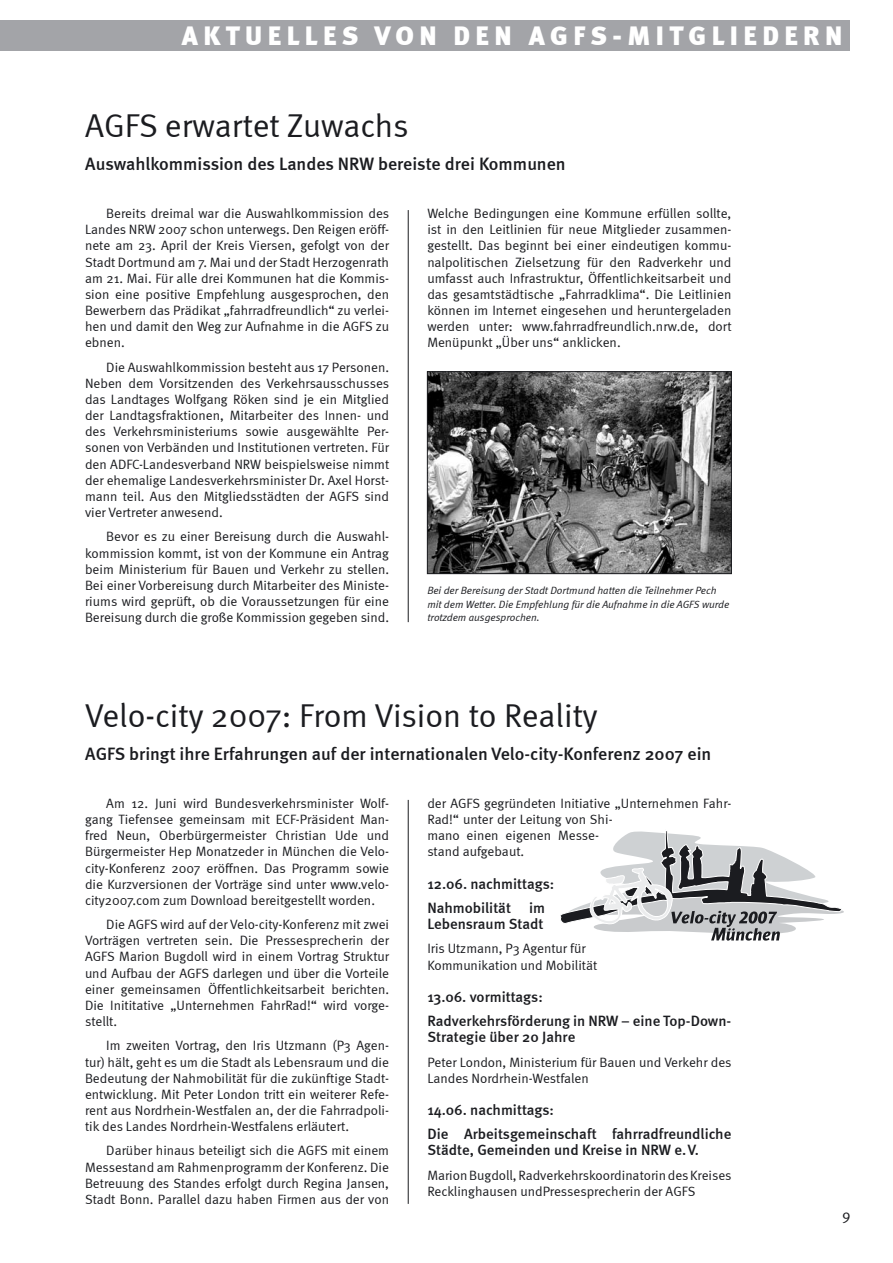
<style>
.page{position:relative;width:893px;height:1263px;background:#fff}
.page>*{position:absolute;margin:0;border:0;box-sizing:border-box;transform-origin:0 0}
.t1{font:33px "Meta Normal";color:#1b1c20}
.t2{font:900 27px "Meta";letter-spacing:.2em;color:#fff}
.t3{font:500 18px "Meta";color:#1b1c20}
.t4{font:500 15px/24.3px "Meta";color:#1b1c20}
.t5{font:13.5px/16.2px "Meta Normal";color:#1b1c20;text-align:justify}
.t6{font:italic 10.5px/13.5px "Meta Normal";color:#1b1c20}
</style>
<div class="page">
<div style="left:0;top:20px;width:850px;height:30px;background:#a3a4a8"></div>
<hr style="left:408px;top:210px;width:1px;height:412px;background:#1b1c20">
<hr style="left:408px;top:800px;width:1px;height:404px;background:#1b1c20">
<svg style="left:560px;top:831px;width:284px;height:110px"></svg>
<img style="left:429px;top:373px;width:301px;height:199px">
<div style="left:427px;top:371px;width:305px;height:203px;border:1px solid #1b1c20"></div>
<h2 class="t2" style="left:182px;top:19px;width:662px">AKTUELLES VON DEN AGFS-MITGLIEDERN</h2>
<h1 class="t1" style="left:85px;top:107px;width:325px">AGFS erwartet Zuwachs</h1>
<h3 class="t3" style="left:85px;top:153px;width:482px">Auswahlkommission des Landes NRW bereiste drei Kommunen</h3>
<p class="t5" style="left:85px;top:205px;width:306px;text-indent:21px">Bereits dreimal war die Auswahlkommission des Landes NRW 2007 schon unterwegs. Den Reigen eröff&shy;nete am 23. April der Kreis Viersen, gefolgt von der Stadt Dortmund am 7. Mai und der Stadt Herzogenrath am 21. Mai. Für alle drei Kommunen hat die Kommis&shy;sion eine positive Empfehlung ausgesprochen, den Bewerbern das Prädikat „fahrradfreundlich“ zu verlei&shy;hen und damit den Weg zur Aufnahme in die AGFS zu ebnen.</p>
<p class="t5" style="left:85px;top:359px;width:306px;text-indent:21px">Die Auswahlkommission besteht aus 17 Personen.<br>Neben dem Vorsitzenden des Verkehrsausschusses das Landtages Wolfgang Röken sind je ein Mitglied der Landtagsfraktionen, Mitarbeiter des Innen- und des Verkehrsministeriums sowie ausgewählte Per&shy;sonen von Verbänden und Institutionen vertreten. Für den ADFC-Landesverband NRW beispielsweise nimmt der ehemalige Landesverkehrsminister Dr. Axel Horst&shy;mann teil. Aus den Mitgliedsstädten der AGFS sind vier Vertreter anwesend.</p>
<p class="t5" style="left:85px;top:528px;width:306px;text-indent:21px">Bevor es zu einer Bereisung durch die Auswahl&shy;kommission kommt, ist von der Kommune ein Antrag beim Ministerium für Bauen und Verkehr zu stellen.<br>Bei einer Vorbereisung durch Mitarbeiter des Ministe&shy;riums wird geprüft, ob die Voraussetzungen für eine Bereisung durch die große Kommission gegeben sind.</p>
<p class="t5" style="left:427px;top:205px;width:306px">Welche Bedingungen eine Kommune erfüllen sollte, ist in den Leitlinien für neue Mitglieder zusammen&shy;gestellt. Das beginnt bei einer eindeutigen kommu&shy;nalpolitischen Zielsetzung für den Radverkehr und umfasst auch Infrastruktur, Öffentlichkeitsarbeit und das gesamtstädtische „Fahrradklima“. Die Leitlinien können im Internet eingesehen und heruntergeladen werden unter: www.fahrradfreundlich.nrw.de, dort Menüpunkt „Über uns“ anklicken.</p>
<p class="t6" style="left:427px;top:584px;width:304px">Bei der Bereisung der Stadt Dortmund hatten die Teilnehmer Pech mit dem Wetter. Die Empfehlung für die Aufnahme in die AGFS wurde trotzdem ausgesprochen.</p>
<h1 class="t1" style="left:85px;top:697px;width:514px">Velo-city 2007: From Vision to Reality</h1>
<h3 class="t3" style="left:85px;top:743px;width:628px">AGFS bringt ihre Erfahrungen auf der internationalen Velo-city-Konferenz 2007 ein</h3>
<p class="t5" style="left:85px;top:795px;width:306px;text-indent:21px">Am 12. Juni wird Bundesverkehrsminister Wolf&shy;gang Tiefensee gemeinsam mit ECF-Präsident Man&shy;fred Neun, Oberbürgermeister Christian Ude und Bürgermeister Hep Monatzeder in München die Velo&shy;city-Konferenz 2007 eröffnen. Das Programm sowie die Kurzversionen der Vorträge sind unter www.velo&shy;city2007.com zum Download bereitgestellt worden.</p>
<p class="t5" style="left:85px;top:916px;width:306px;text-indent:21px">Die AGFS wird auf der Velo-city-Konferenz mit zwei Vorträgen vertreten sein. Die Pressesprecherin der AGFS Marion Bugdoll wird in einem Vortrag Struktur und Aufbau der AGFS darlegen und über die Vorteile einer gemeinsamen Öffentlichkeitsarbeit berichten.<br>Die Inititative „Unternehmen FahrRad!“ wird vorge&shy;stellt.</p>
<p class="t5" style="left:85px;top:1037px;width:306px;text-indent:21px">Im zweiten Vortrag, den Iris Utzmann (P3 Agen&shy;tur) hält, geht es um die Stadt als Lebensraum und die Bedeutung der Nahmobilität für die zukünftige Stadt&shy;entwicklung. Mit Peter London tritt ein weiterer Refe&shy;rent aus Nordrhein-Westfalen an, der die Fahrradpoli&shy;tik des Landes Nordrhein-Westfalens erläutert.</p>
<p class="t5" style="left:85px;top:1142px;width:306px;text-indent:21px">Darüber hinaus beteiligt sich die AGFS mit einem Messestand am Rahmenprogramm der Konferenz. Die Betreuung des Standes erfolgt durch Regina Jansen, Stadt Bonn. Parallel dazu haben Firmen aus der von</p>
<p class="t5" style="left:427px;top:795px;width:306px;text-align:left">der AGFS gegründeten Initiative „Unternehmen Fahr-<br>Rad!“ unter der Leitung von Shi-<br>mano einen eigenen Messe-<br>stand aufgebaut.</p>
<p class="t4" style="left:427px;top:871px;width:128px">12.06. nachmittags:<br>Nahmobilität im</p>
<p class="t4" style="left:427px;top:912px;width:118px">Lebensraum Stadt</p>
<p class="t5" style="left:427px;top:940px;width:171px">Iris Utzmann, P3 Agentur für<br>Kommunikation und Mobilität</p>
<p class="t4" style="left:427px;top:984px;width:306px">13.06. vormittags:<br>Radverkehrsförderung in NRW – eine Top-Down-</p>
<p class="t4" style="left:427px;top:1025px;width:150px">Strategie über 20 Jahre</p>
<p class="t5" style="left:427px;top:1053px;width:306px">Peter London, Ministerium für Bauen und Verkehr des<br>Landes Nordrhein-Westfalen</p>
<p class="t4" style="left:427px;top:1097px;width:306px">14.06. nachmittags:<br>Die Arbeitsgemeinschaft fahrradfreundliche</p>
<p class="t4" style="left:427px;top:1138px;width:273px">Städte, Gemeinden und Kreise in NRW e.V.</p>
<p class="t5" style="left:427px;top:1167px;width:306px">Marion Bugdoll, Radverkehrskoordinatorin des Kreises<br>Recklinghausen undPressesprecherin der AGFS</p>
</div>
